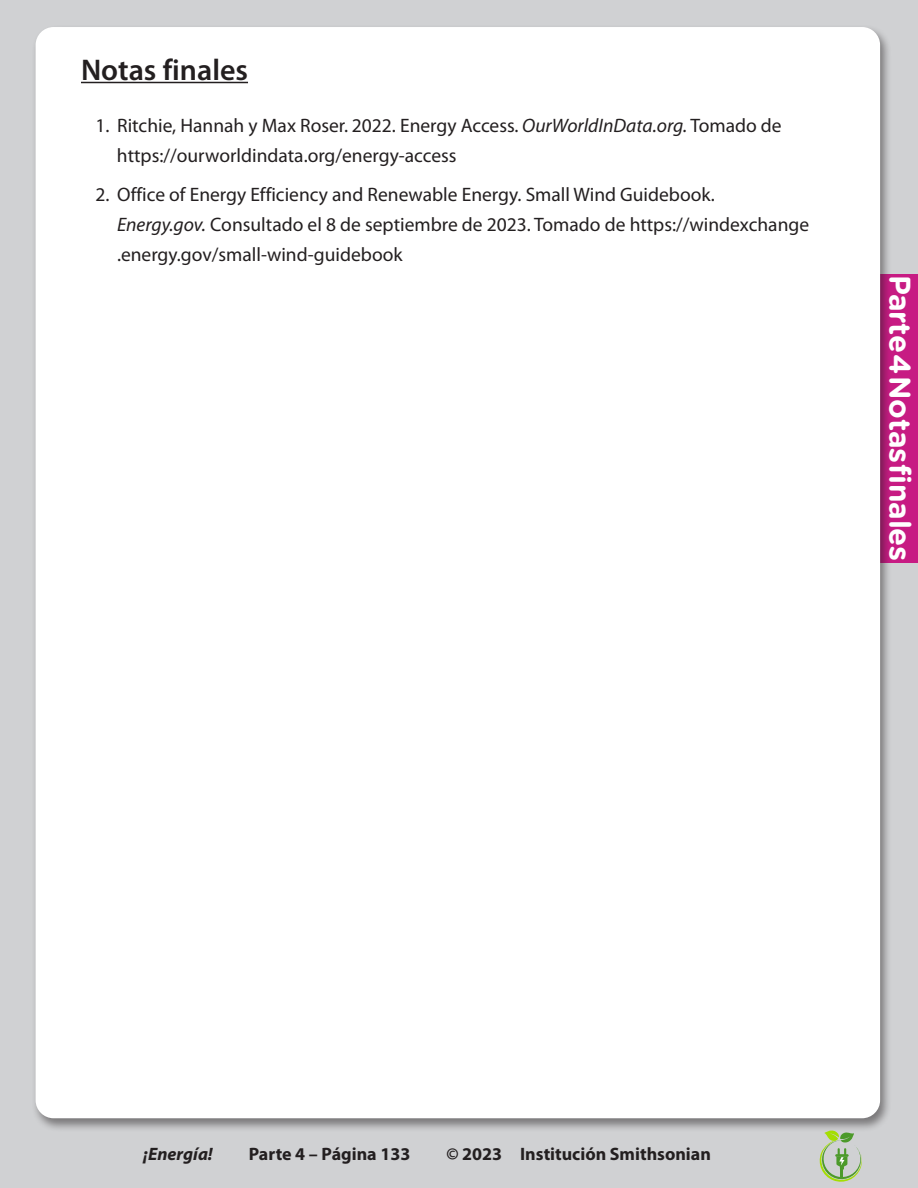
<style>
.page{position:relative;width:918px;height:1188px;background:#d0d1d3}
.page>*{position:absolute;margin:0;border:0;box-sizing:border-box;transform-origin:0 0}
.t1{font:700 30px "Gotham Rounded";letter-spacing:-.01em;color:#fff}
.t2{font:600 30px "Myriad Pro";color:#231f20}
.t3{font:19.5px/30px "Myriad Pro";color:#231f20}
.t4{font:700 18px "Myriad Pro";color:#231f20}
.t5{font:italic 700 18px "Myriad Pro";color:#231f20}
.s1{font-style:italic}
</style>
<div class="page">
<div style="left:879px;top:274px;width:39px;height:288px;background:#c71b83"></div>
<div style="left:31px;top:24px;width:861px;height:1108px;background:#231f20;opacity:.5"></div>
<div style="left:36px;top:27px;width:844px;height:1091px;background:#fff;border-radius:18px"></div>
<svg style="left:817px;top:1129px;width:46px;height:53px"></svg>
<hr style="left:81px;top:82px;width:167px;height:1px;background:#231f20">
<h2 class="t2" style="left:81px;top:50px;width:169px">Notas finales</h2>
<p class="t3" style="left:117px;top:110px;width:666px;text-indent:-22px">1. Ritchie, Hannah y Max Roser. 2022. Energy Access. <span class="s1">OurWorldInData.org.</span> Tomado de https://ourworldindata.org/energy-access</p>
<p class="t3" style="left:117px;top:179px;width:694px;text-indent:-22px">2. Office of Energy Efficiency and Renewable Energy. Small Wind Guidebook.<br><span class="s1">Energy.gov.</span> Consultado el 8 de septiembre de 2023. Tomado de https://windexchange .energy.gov/small-wind-guidebook</p>
<h1 class="t1" style="left:922px;top:274px;width:288px;rotate:90deg">Parte 4 Notas finales</h1>
<p class="t5" style="left:143px;top:1142px;width:71px">¡Energía!</p>
<p class="t4" style="left:249px;top:1142px;width:163px">Parte 4 – Página 133</p>
<p class="t4" style="left:446px;top:1142px;width:266px">© 2023 Institución Smithsonian</p>
</div>
